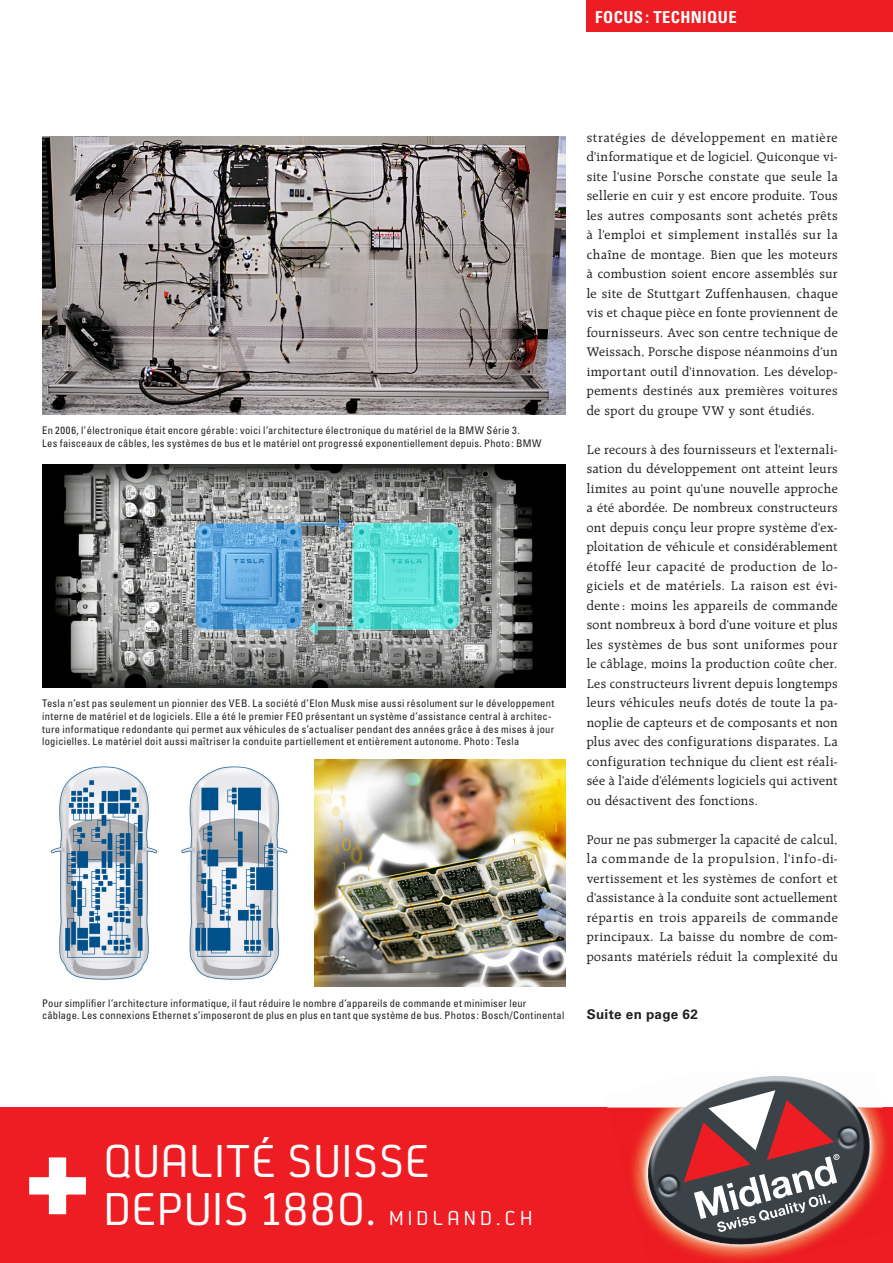
<style>
.page{position:relative;width:893px;height:1263px;background:#fff}
.page>*{position:absolute;margin:0;border:0;box-sizing:border-box;transform-origin:0 0}
.t1{font:48px/48px "Neustadt";letter-spacing:.02em;color:#fff}
.t2{font:21px "Neustadt";letter-spacing:.2em;color:#fff}
._02_Rubrik_Titel_rec{font:700 condensed 16.5px "Univers LT Std";letter-spacing:.025em;color:#fff}
._05_Lauftext{font:13.5px/19.5px "Raleigh LT Std";letter-spacing:.03em;color:#231f20;text-align:justify}
._06_Zwischentitel_sc{font:700 13.5px "Univers LT Std";letter-spacing:.025em;color:#231f20}
._00_Bildlegende{font:condensed 10.5px/12.6px "Univers LT Std";letter-spacing:.025em;color:#231f20}
</style>
<div class="page">
<img style="left:42px;top:136px;width:523px;height:279px">
<img style="left:50px;top:766px;width:238px;height:214px">
<img style="left:314px;top:760px;width:251px;height:227px">
<img style="left:42px;top:465px;width:523px;height:223px">
<div style="left:0;top:1108px;width:893px;height:155px;background:#ee1d23"></div>
<img style="left:632px;top:1117px;width:254px;height:143px">
<svg style="left:638px;top:1076px;width:242px;height:179px"></svg>
<svg style="left:29px;top:1157px;width:57px;height:57px"></svg>
<div style="left:49px;top:1177px;width:17px;height:17px;background:#fff"></div>
<div style="left:587px;top:0;width:306px;height:32px;background:#ee1d23"></div>
<p class="_02_Rubrik_Titel_rec" style="left:595px;top:7px;width:143px">FOCUS : TECHNIQUE</p>
<p class="_00_Bildlegende" style="left:42px;top:424px;width:501px">En 2006, l’électronique était encore gérable: voici l’architecture électronique du matériel de la BMW Série 3.<br>Les faisceaux de câbles, les systèmes de bus et le matériel ont progressé exponentiellement depuis. Photo: BMW</p>
<p class="_00_Bildlegende" style="left:42px;top:697px;width:514px">Tesla n’est pas seulement un pionnier des VEB. La société d’Elon Musk mise aussi résolument sur le développement interne de matériel et de logiciels. Elle a été le premier FEO présentant un système d’assistance central à architec&shy;ture informatique redondante qui permet aux véhicules de s’actualiser pendant des années grâce à des mises à jour logicielles. Le matériel doit aussi maîtriser la conduite partiellement et entièrement autonome. Photo: Tesla</p>
<p class="_00_Bildlegende" style="left:42px;top:997px;width:524px">Pour simplifier l’architecture informatique, il faut réduire le nombre d’appareils de commande et minimiser leur câblage. Les connexions Ethernet s’imposeront de plus en plus en tant que système de bus. Photos: Bosch/Continental</p>
<p class="_05_Lauftext" style="left:587px;top:128px;width:253px">stratégies de développement en matière d’informatique et de logiciel. Quiconque vi&shy;site l’usine Porsche constate que seule la sellerie en cuir y est encore produite. Tous les autres composants sont achetés prêts à l’emploi et simplement installés sur la chaîne de montage. Bien que les moteurs à combustion soient encore assemblés sur le site de Stuttgart Zuffenhausen, chaque vis et chaque pièce en fonte proviennent de fournisseurs. Avec son centre technique de Weissach, Porsche dispose néanmoins d’un important outil d’innovation. Les dévelop&shy;pements destinés aux premières voitures de sport du groupe VW y sont étudiés.</p>
<p class="_05_Lauftext" style="left:587px;top:440px;width:253px">Le recours à des fournisseurs et l’externali&shy;sation du développement ont atteint leurs limites au point qu’une nouvelle approche a été abordée. De nombreux constructeurs ont depuis conçu leur propre système d’ex&shy;ploitation de véhicule et considérablement étoffé leur capacité de production de lo&shy;giciels et de matériels. La raison est évi&shy;dente : moins les appareils de commande sont nombreux à bord d’une voiture et plus les systèmes de bus sont uniformes pour le câblage, moins la production coûte cher.<br>Les constructeurs livrent depuis longtemps leurs véhicules neufs dotés de toute la pa&shy;noplie de capteurs et de composants et non plus avec des configurations disparates. La configuration technique du client est réali&shy;sée à l’aide d’éléments logiciels qui activent ou désactivent des fonctions.</p>
<p class="_05_Lauftext" style="left:587px;top:830px;width:253px">Pour ne pas submerger la capacité de calcul, la commande de la propulsion, l’info-di&shy;vertissement et les systèmes de confort et d’assistance à la conduite sont actuellement répartis en trois appareils de commande principaux. La baisse du nombre de com&shy;posants matériels réduit la complexité du</p>
<p class="_06_Zwischentitel_sc" style="left:587px;top:1007px;width:113px">Suite en page 62</p>
<p class="t1" style="left:104px;top:1138px;width:327px">QUALITÉ SUISSE<br>DEPUIS 1880.</p>
<p class="t2" style="left:389px;top:1207px;width:145px">MIDLAND.CH</p>
</div>
